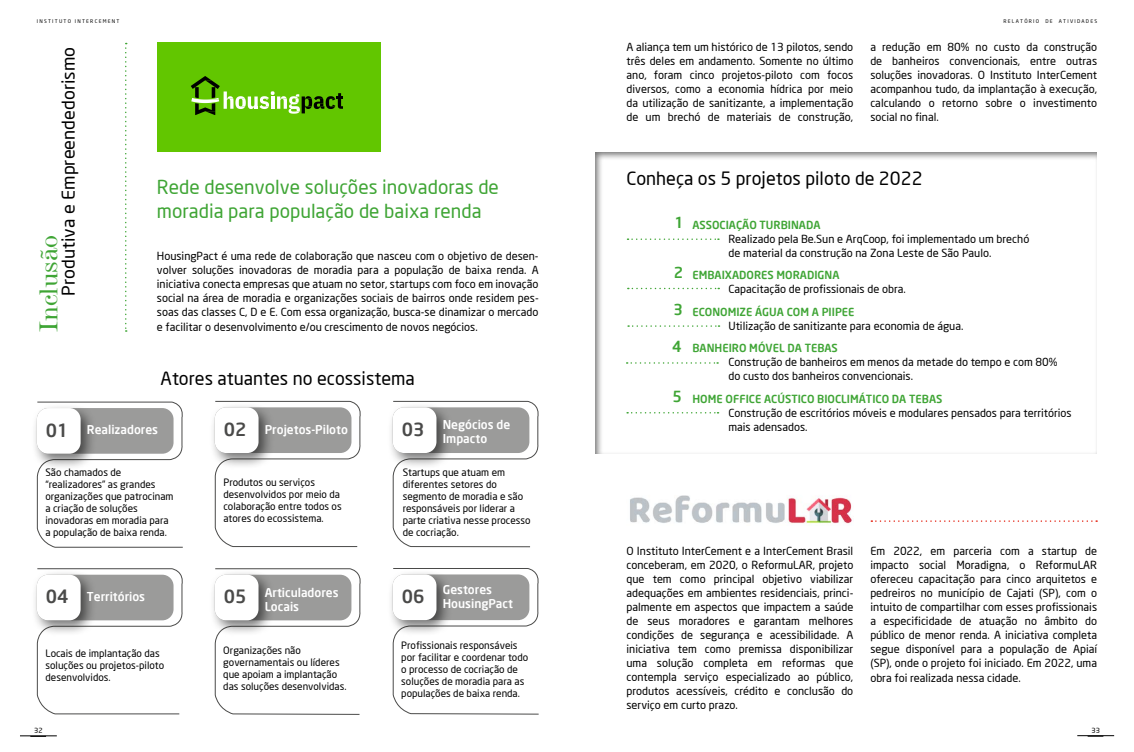
<style>
.page{position:relative;width:1134px;height:752px;background:#fff}
.page>*{position:absolute;margin:0;border:0;box-sizing:border-box;transform-origin:0 0}
.t1{font:27.2px "De Vinne BT Text";color:#3fa535;scale:1.04 1}
.t2{font:19px/24px "Neo Sans";color:#3fa535}
.t3{font:18px "Neo Sans";color:#000}
.t4{font:500 18px "Neo Sans";color:#4a4a49}
.t5{font:17.4px "Neo Sans";color:#000;scale:1.04 1}
.t6{font:500 15px "Neo Sans";color:#3fa535}
.t7{font:500 12px/14px "Neo Sans";color:#fff}
.t8{font:11px/14px "Neo Sans";color:#000;text-align:justify}
.t9{font:500 11px "Neo Sans";color:#3fa535}
.t10{font:10px/12px "Neo Sans";color:#000}
.t11{font:7px "Neo Sans";color:#000}
.t12{font:5px "Neo Sans";letter-spacing:.25em;color:#000}
.s1{font-size:18px;color:#4a4a49}
</style>
<div class="page">
<hr style="left:1077px;top:735px;width:37px;height:1px;background:#000">
<svg style="left:1088px;top:735px;width:15px;height:1px"></svg>
<hr style="left:20px;top:735px;width:37px;height:1px;background:#000">
<svg style="left:30px;top:735px;width:16px;height:1px"></svg>
<div style="left:157px;top:43px;width:224px;height:109px;background:#62c600"></div>
<svg style="left:191px;top:76px;width:152px;height:39px"></svg>
<svg style="left:125px;top:43px;width:2px;height:288px"></svg>
<svg style="left:36px;top:401px;width:147px;height:147px"></svg>
<div style="left:37px;top:408px;width:137px;height:45px;background:#9b9b9a;border-radius:11px"></div>
<div style="left:32px;top:403px;width:65px;height:67px;background:#000;opacity:.55"></div>
<div style="left:37px;top:408px;width:44px;height:45px;background:#fff;border-radius:11px"></div>
<svg style="left:214px;top:400px;width:147px;height:147px"></svg>
<div style="left:215px;top:407px;width:136px;height:46px;background:#9b9b9a;border-radius:11px"></div>
<div style="left:210px;top:402px;width:65px;height:67px;background:#000;opacity:.55"></div>
<div style="left:215px;top:407px;width:44px;height:46px;background:#fff;border-radius:11px"></div>
<svg style="left:392px;top:400px;width:147px;height:147px"></svg>
<div style="left:393px;top:407px;width:136px;height:46px;background:#9b9b9a;border-radius:11px"></div>
<div style="left:388px;top:402px;width:65px;height:67px;background:#000;opacity:.55"></div>
<div style="left:393px;top:407px;width:43px;height:46px;background:#fff;border-radius:11px"></div>
<svg style="left:36px;top:568px;width:147px;height:146px"></svg>
<div style="left:37px;top:574px;width:137px;height:46px;background:#9b9b9a;border-radius:11px"></div>
<div style="left:32px;top:569px;width:65px;height:67px;background:#000;opacity:.55"></div>
<div style="left:37px;top:574px;width:44px;height:46px;background:#fff;border-radius:11px"></div>
<svg style="left:214px;top:568px;width:147px;height:147px"></svg>
<div style="left:215px;top:574px;width:136px;height:46px;background:#9b9b9a;border-radius:11px"></div>
<div style="left:210px;top:569px;width:65px;height:67px;background:#000;opacity:.55"></div>
<div style="left:215px;top:574px;width:43px;height:46px;background:#fff;border-radius:11px"></div>
<svg style="left:392px;top:568px;width:147px;height:146px"></svg>
<div style="left:393px;top:574px;width:136px;height:45px;background:#9b9b9a;border-radius:11px"></div>
<div style="left:388px;top:569px;width:65px;height:67px;background:#000;opacity:.55"></div>
<div style="left:393px;top:574px;width:43px;height:45px;background:#fff;border-radius:11px"></div>
<svg style="left:627px;top:238px;width:92px;height:2px"></svg>
<img style="left:630px;top:495px;width:222px;height:30px">
<svg style="left:628px;top:287px;width:91px;height:2px"></svg>
<svg style="left:628px;top:325px;width:91px;height:1px"></svg>
<svg style="left:627px;top:362px;width:91px;height:1px"></svg>
<svg style="left:627px;top:412px;width:91px;height:1px"></svg>
<svg style="left:871px;top:520px;width:226px;height:1px"></svg>
<p class="t12" style="left:37px;top:18px;width:84px">INSTITUTO INTERCEMENT</p>
<p class="t12" style="left:1003px;top:18px;width:95px">RELATÓRIO DE ATIVIDADES</p>
<h3 class="t5" style="left:58px;top:296px;width:241px;rotate:-90deg">Produtiva e Empreendedorismo</h3>
<h1 class="t1" style="left:32px;top:332px;width:95px;rotate:-90deg">Inclusão</h1>
<h2 class="t2" style="left:157px;top:175px;width:344px">Rede desenvolve soluções inovadoras de moradia para população de baixa renda</h2>
<p class="t8" style="left:157px;top:248px;width:383px">HousingPact é uma rede de colaboração que nasceu com o objetivo de desen&shy;volver soluções inovadoras de moradia para a população de baixa renda. A iniciativa conecta empresas que atuam no setor, startups com foco em inovação social na área de moradia e organizações sociais de bairros onde residem pes&shy;soas das classes C, D e E. Com essa organização, busca-se dinamizar o mercado</p>
<p class="t8" style="left:157px;top:320px;width:322px">e facilitar o desenvolvimento e/ou crescimento de novos negócios.</p>
<h3 class="t3" style="left:161px;top:367px;width:256px">Atores atuantes no ecossistema</h3>
<p class="t7" style="left:46px;top:422px;width:114px"><span class="s1">01</span> Realizadores</p>
<p class="t7" style="left:224px;top:421px;width:126px"><span class="s1">02</span> Projetos-Piloto</p>
<p class="t7" style="left:443px;top:417px;width:69px;text-indent:-41px"><span class="s1">03</span> Negócios de<br>Impacto</p>
<p class="t10" style="left:45px;top:466px;width:130px">São chamados de “realizadores” as grandes organizações que patrocinam a criação de soluções inovadoras em moradia para a população de baixa renda.</p>
<p class="t10" style="left:223px;top:475px;width:120px">Produtos ou serviços desenvolvidos por meio da colaboração entre todos os atores do ecossistema.</p>
<p class="t10" style="left:403px;top:466px;width:129px">Startups que atuam em diferentes setores do segmento de moradia e são responsáveis por liderar a parte criativa nesse processo de cocriação.</p>
<p class="t7" style="left:46px;top:589px;width:101px"><span class="s1">04</span> Territórios</p>
<p class="t7" style="left:224px;top:584px;width:116px;text-align:center"><span class="s1">05</span> Articuladores<br>Locais</p>
<h3 class="t4" style="left:402px;top:585px;width:24px">06</h3>
<p class="t7" style="left:443px;top:581px;width:72px">Gestores<br>HousingPact</p>
<p class="t10" style="left:46px;top:647px;width:120px">Locais de implantação das soluções ou projetos-piloto desenvolvidos.</p>
<p class="t10" style="left:223px;top:643px;width:125px">Organizações não governamentais ou líderes que apoiam a implantação das soluções desenvolvidas.</p>
<p class="t10" style="left:401px;top:638px;width:128px">Profissionais responsáveis por facilitar e coordenar todo o processo de cocriação de soluções de moradia para as populações de baixa renda.</p>
<p class="t8" style="left:626px;top:40px;width:228px">A aliança tem um histórico de 13 pilotos, sendo três deles em andamento. Somente no último ano, foram cinco projetos-piloto com focos diversos, como a economia hídrica por meio da utilização de sanitizante, a implementação de um brechó de materiais de construção,</p>
<p class="t8" style="left:870px;top:40px;width:228px">a redução em 80% no custo da construção de banheiros convencionais, entre outras soluções inovadoras. O Instituto InterCement acompanhou tudo, da implantação à execução, calculando o retorno sobre o investimento social no final.</p>
<h3 class="t3" style="left:626px;top:167px;width:297px">Conheça os 5 projetos piloto de 2022</h3>
<p class="t9" style="left:692px;top:217px;width:129px">ASSOCIAÇÃO TURBINADA</p>
<p class="t8" style="left:728px;top:231px;width:302px">Realizado pela Be.Sun e ArqCoop, foi implementado um brechó de material da construção na Zona Leste de São Paulo.</p>
<p class="t9" style="left:692px;top:268px;width:149px">EMBAIXADORES MORADIGNA</p>
<p class="t8" style="left:728px;top:282px;width:179px">Capacitação de profissionais de obra.</p>
<p class="t9" style="left:692px;top:304px;width:164px">ECONOMIZE ÁGUA COM A PIIPEE</p>
<p class="t8" style="left:728px;top:318px;width:236px">Utilização de sanitizante para economia de água.</p>
<p class="t9" style="left:692px;top:341px;width:147px">BANHEIRO MÓVEL DA TEBAS</p>
<p class="t8" style="left:728px;top:355px;width:331px">Construção de banheiros em menos da metade do tempo e com 80% do custo dos banheiros convencionais.</p>
<p class="t9" style="left:692px;top:391px;width:251px">HOME OFFICE ACÚSTICO BIOCLIMÁTICO DA TEBAS</p>
<p class="t8" style="left:728px;top:405px;width:345px">Construção de escritórios móveis e modulares pensados para territórios mais adensados.</p>
<h3 class="t6" style="left:674px;top:213px;width:11px">1</h3>
<h3 class="t6" style="left:674px;top:263px;width:11px">2</h3>
<h3 class="t6" style="left:673px;top:300px;width:11px">3</h3>
<h3 class="t6" style="left:672px;top:337px;width:11px">4</h3>
<h3 class="t6" style="left:672px;top:387px;width:11px">5</h3>
<p class="t8" style="left:626px;top:543px;width:228px">O Instituto InterCement e a InterCement Brasil conceberam, em 2020, o ReformuLAR, projeto que tem como principal objetivo viabilizar adequações em ambientes residenciais, princi&shy;palmente em aspectos que impactem a saúde de seus moradores e garantam melhores condições de segurança e acessibilidade. A iniciativa tem como premissa disponibilizar uma solução completa em reformas que contempla serviço especializado ao público, produtos acessíveis, crédito e conclusão do serviço em curto prazo.</p>
<p class="t8" style="left:870px;top:543px;width:228px">Em 2022, em parceria com a startup de impacto social Moradigna, o ReformuLAR ofereceu capacitação para cinco arquitetos e pedreiros no município de Cajati (SP), com o intuito de compartilhar com esses profissionais a especificidade de atuação no âmbito do público de menor renda. A iniciativa completa segue disponível para a população de Apiaí (SP), onde o projeto foi iniciado. Em 2022, uma</p>
<p class="t8" style="left:870px;top:670px;width:152px">obra foi realizada nessa cidade.</p>
<p class="t11" style="left:34px;top:725px;width:10px">32</p>
<p class="t11" style="left:1091px;top:725px;width:10px">33</p>
</div>
